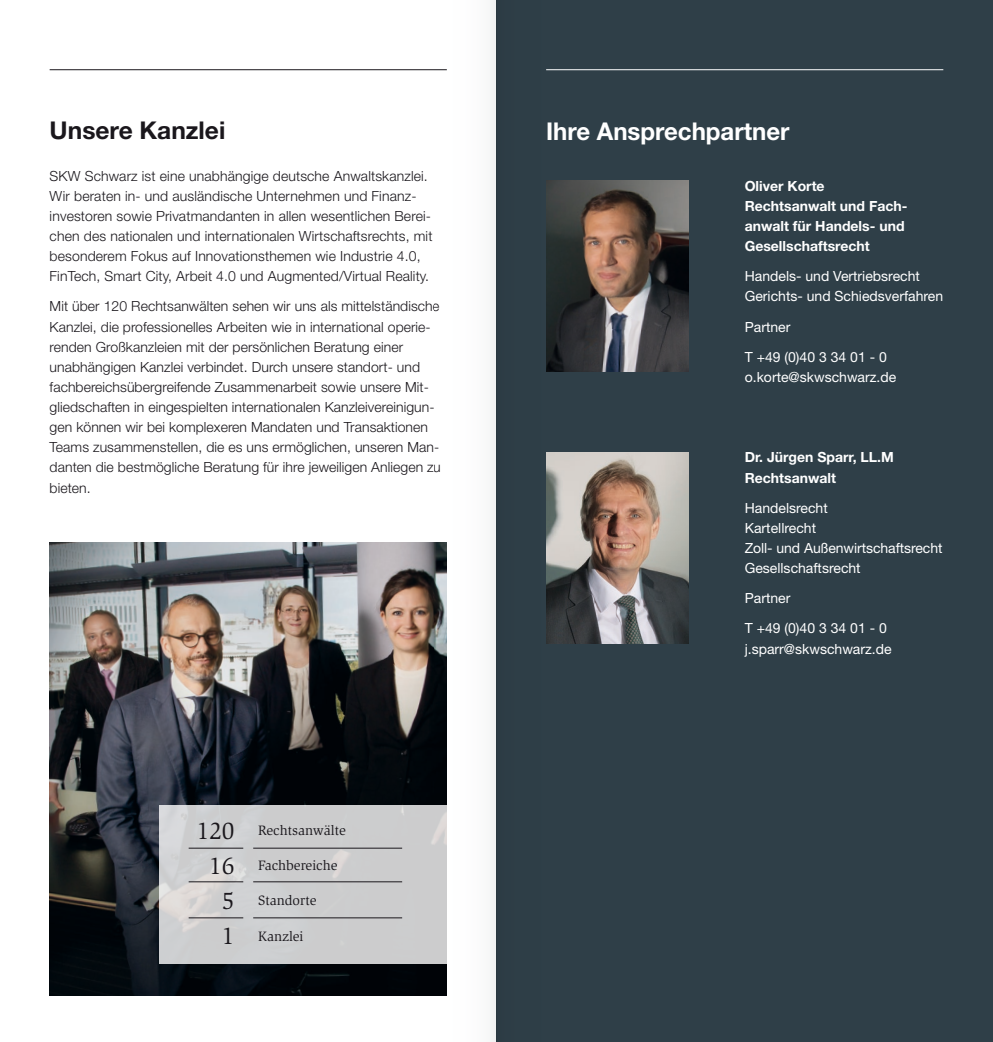
<style>
.page{position:relative;width:993px;height:1042px;background:#fff}
.page>*{position:absolute;margin:0;border:0;box-sizing:border-box;transform-origin:0 0}
.t1{font:700 24.5px "Helvetica Neue LT Std";color:#fff}
.t2{font:700 24.5px "Helvetica Neue LT Std";color:#1a171c}
.t3{font:24.5px/35.2px "Slimbach Std";color:#1a171c;text-align:right}
.t4{font:300 14px/20.1px "Helvetica Neue LT Std";letter-spacing:.005em;color:#1a171c}
.t5{font:14px/20.1px "Helvetica Neue LT Std";color:#fff}
.t6{font:700 14px/20.1px "Helvetica Neue LT Std";color:#fff}
.t7{font:14px "Slimbach Std";color:#1a171c}
</style>
<div class="page">
<hr style="left:50px;top:69px;width:396px;height:1px;background:#1a171c">
<div style="left:496px;top:0;width:496px;height:1042px;background:#2f3f48"></div>
<img style="left:50px;top:543px;width:384px;height:453px">
<svg style="left:159px;top:804px;width:275px;height:159px;background:#cccccd"></svg>
<hr style="left:189px;top:848px;width:54px;height:1px;background:#1a171c">
<hr style="left:189px;top:881px;width:54px;height:1px;background:#1a171c">
<hr style="left:189px;top:917px;width:54px;height:1px;background:#1a171c">
<hr style="left:253px;top:848px;width:149px;height:1px;background:#1a171c">
<hr style="left:253px;top:881px;width:149px;height:1px;background:#1a171c">
<hr style="left:253px;top:917px;width:149px;height:1px;background:#1a171c">
<img style="left:558px;top:181px;width:130px;height:191px">
<img style="left:558px;top:452px;width:130px;height:192px">
<hr style="left:546px;top:69px;width:397px;height:1px;background:#fff">
<svg style="left:434px;top:0;width:62px;height:1042px"></svg>
<h1 class="t2" style="left:50px;top:115px;width:177px">Unsere Kanzlei</h1>
<p class="t4" style="left:50px;top:165px;width:384px">SKW Schwarz ist eine unabhängige deutsche Anwaltskanzlei.<br>Wir beraten in- und ausländische Unternehmen und Finanz&shy;investoren sowie Privatmandanten in allen wesentlichen Berei&shy;chen des nationalen und internationalen Wirtschaftsrechts, mit besonderem Fokus auf Innovationsthemen wie Industrie 4.0, FinTech, Smart City, Arbeit 4.0 und Augmented/Virtual Reality.</p>
<p class="t4" style="left:50px;top:296px;width:393px">Mit über 120 Rechtsanwälten sehen wir uns als mittelständische Kanzlei, die professionelles Arbeiten wie in international operie&shy;renden Großkanzleien mit der persönlichen Beratung einer unabhängigen Kanzlei verbindet. Durch unsere standort- und fachbereichsübergreifende Zusammenarbeit sowie unsere Mit&shy;gliedschaften in eingespielten internationalen Kanzleivereinigun&shy;gen können wir bei komplexeren Mandaten und Transaktionen Teams zusammenstellen, die es uns ermöglichen, unseren Man&shy;danten die bestmögliche Beratung für ihre jeweiligen Anliegen zu bieten.</p>
<h1 class="t3" style="left:197px;top:813px;width:39px">120<br>16<br>5<br>1</h1>
<p class="t7" style="left:258px;top:822px;width:89px">Rechtsanwälte</p>
<p class="t7" style="left:258px;top:857px;width:81px">Fachbereiche</p>
<p class="t7" style="left:258px;top:892px;width:60px">Standorte</p>
<p class="t7" style="left:258px;top:928px;width:47px">Kanzlei</p>
<h1 class="t1" style="left:546px;top:116px;width:245px">Ihre Ansprechpartner</h1>
<p class="t6" style="left:744px;top:175px;width:164px">Oliver Korte<br>Rechtsanwalt und Fach&shy;anwalt für Handels- und<br>Gesellschaftsrecht</p>
<p class="t5" style="left:744px;top:266px;width:200px">Handels- und Vertriebsrecht<br>Gerichts- und Schiedsverfahren</p>
<p class="t5" style="left:744px;top:311px;width:144px;line-height:30.1px">Partner<br>T +49 (0)40 3 34 01 - 0</p>
<p class="t5" style="left:744px;top:367px;width:153px">o.korte@skwschwarz.de</p>
<p class="t6" style="left:744px;top:447px;width:150px">Dr. Jürgen Sparr, LL.M<br>Rechtsanwalt</p>
<p class="t5" style="left:744px;top:497px;width:199px">Handelsrecht<br>Kartellrecht<br>Zoll- und Außenwirtschaftsrecht<br>Gesellschaftsrecht</p>
<p class="t5" style="left:744px;top:583px;width:144px;line-height:30.1px">Partner<br>T +49 (0)40 3 34 01 - 0</p>
<p class="t5" style="left:744px;top:638px;width:148px">j.sparr@skwschwarz.de</p>
</div>
